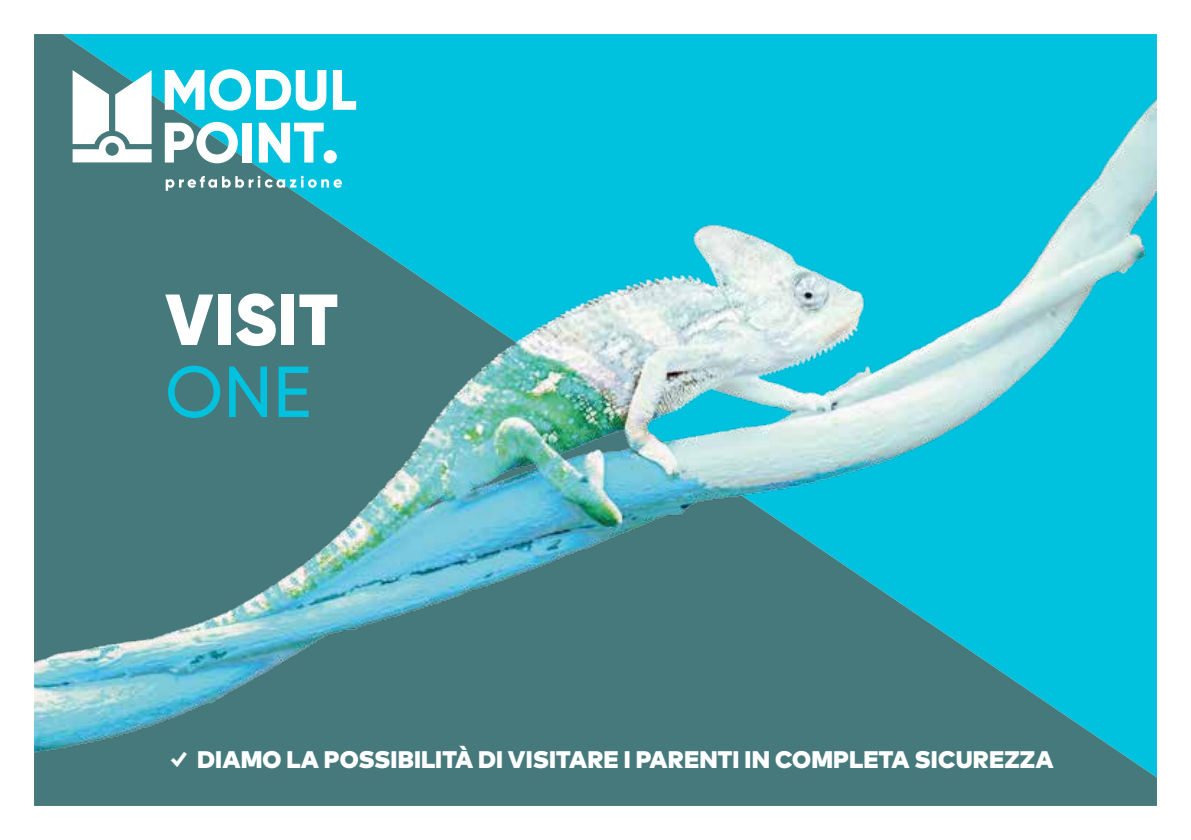
<style>
.page{position:relative;width:1191px;height:840px;background:#fff}
.page>*{position:absolute;margin:0;border:0;box-sizing:border-box;transform-origin:0 0}
.t1{font:900 72px "Gilroy";letter-spacing:.005em;color:#fff}
.t2{font:500 72px "Gilroy";color:#00c2de}
.t3{font:900 24px "Mark Pro";letter-spacing:.005em;color:#fff}
</style>
<div class="page">
<img style="left:34px;top:34px;width:1123px;height:771px">
<svg style="left:166px;top:176px;width:176px;height:15px"></svg>
<svg style="left:165px;top:70px;width:39px;height:40px"></svg>
<svg style="left:210px;top:69px;width:116px;height:41px"></svg>
<svg style="left:333px;top:70px;width:23px;height:40px"></svg>
<div style="left:243px;top:123px;width:9px;height:39px;background:#fff"></div>
<svg style="left:259px;top:123px;width:65px;height:39px"></svg>
<svg style="left:165px;top:122px;width:73px;height:41px"></svg>
<div style="left:324px;top:150px;width:13px;height:13px;background:#fff;border-radius:50%"></div>
<svg style="left:73px;top:70px;width:79px;height:92px"></svg>
<h1 class="t1" style="left:165px;top:274px;width:174px">VISIT</h1>
<h1 class="t2" style="left:165px;top:347px;width:148px">ONE</h1>
<p class="t3" style="left:166px;top:740px;width:889px">✓ DIAMO LA POSSIBILITÀ DI VISITARE I PARENTI IN COMPLETA SICUREZZA</p>
</div>
